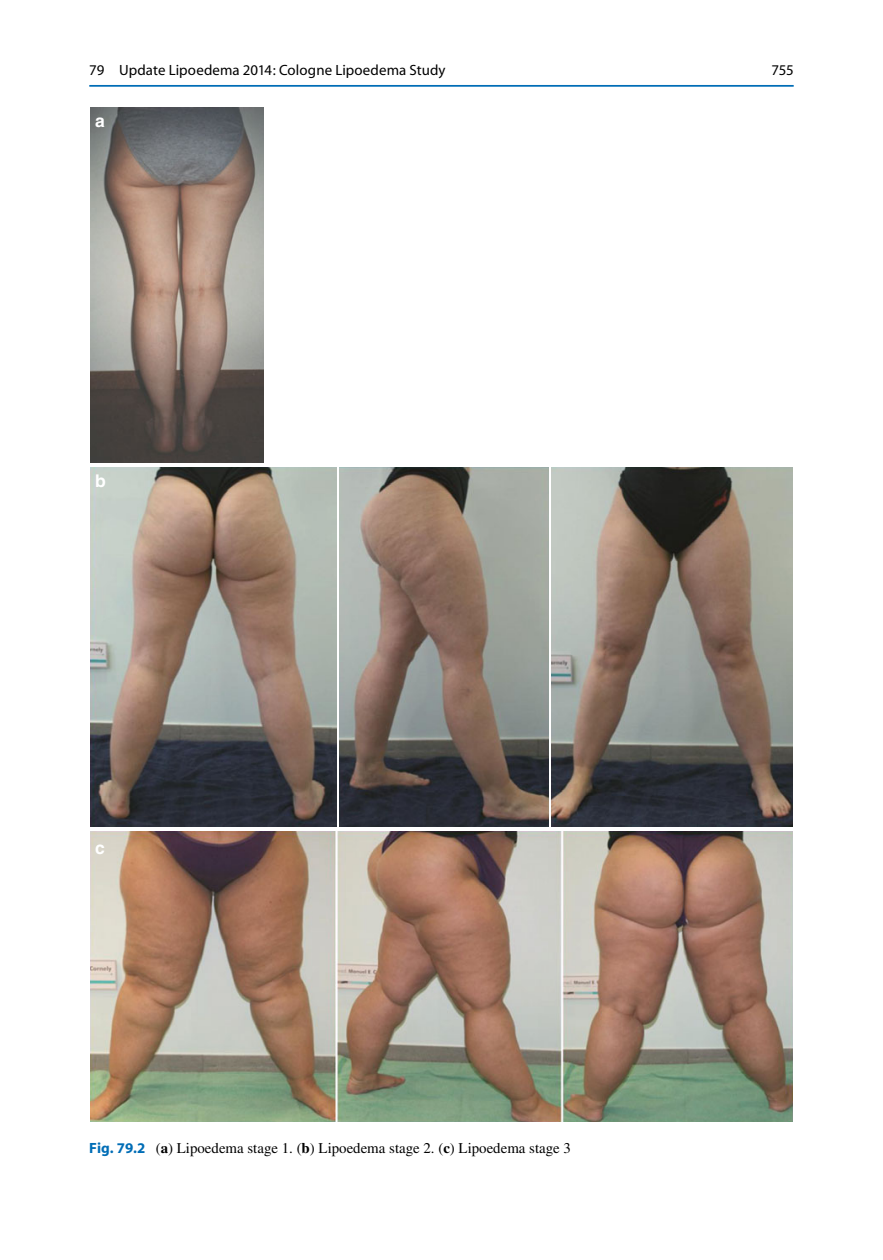
<style>
.page{position:relative;width:883px;height:1260px;background:#fff}
.page>*{position:absolute;margin:0;border:0;box-sizing:border-box;transform-origin:0 0}
.t1{font:700 17.5px "Qfqqlm Helvetica";color:#fff}
.t2{font:14.88px "Whnfvg Times";color:#000}
.t3{font:14.88px "Sgtypr Myriad";letter-spacing:.005em;color:#000}
.s1{font-family:"Xfkqrp Myriad";font-weight:700;color:#006db6}
.s2{font-family:"Xxfwrv Times";font-weight:700}
</style>
<div class="page">
<img style="left:90px;top:107px;width:173px;height:355px">
<img style="left:90px;top:467px;width:247px;height:360px">
<img style="left:339px;top:467px;width:210px;height:360px">
<img style="left:551px;top:467px;width:242px;height:360px">
<img style="left:90px;top:832px;width:703px;height:290px">
<hr style="left:89px;top:85px;width:705px;height:2px;background:#006db6">
<p class="t3" style="left:89px;top:64px;width:358px">79 Update Lipoedema 2014: Cologne Lipoedema Study</p>
<p class="t1" style="left:95px;top:114px;width:11px">a</p>
<p class="t1" style="left:95px;top:474px;width:12px">b</p>
<p class="t1" style="left:95px;top:841px;width:11px">c</p>
<p class="t2" style="left:89px;top:1142px;width:483px"><span class="s1">Fig. 79.2</span> ( <span class="s2">a</span> ) Lipoedema stage 1. ( <span class="s2">b</span> ) Lipoedema stage 2. ( <span class="s2">c</span> ) Lipoedema stage 3</p>
<p class="t3" style="left:772px;top:64px;width:24px">755</p>
</div>
